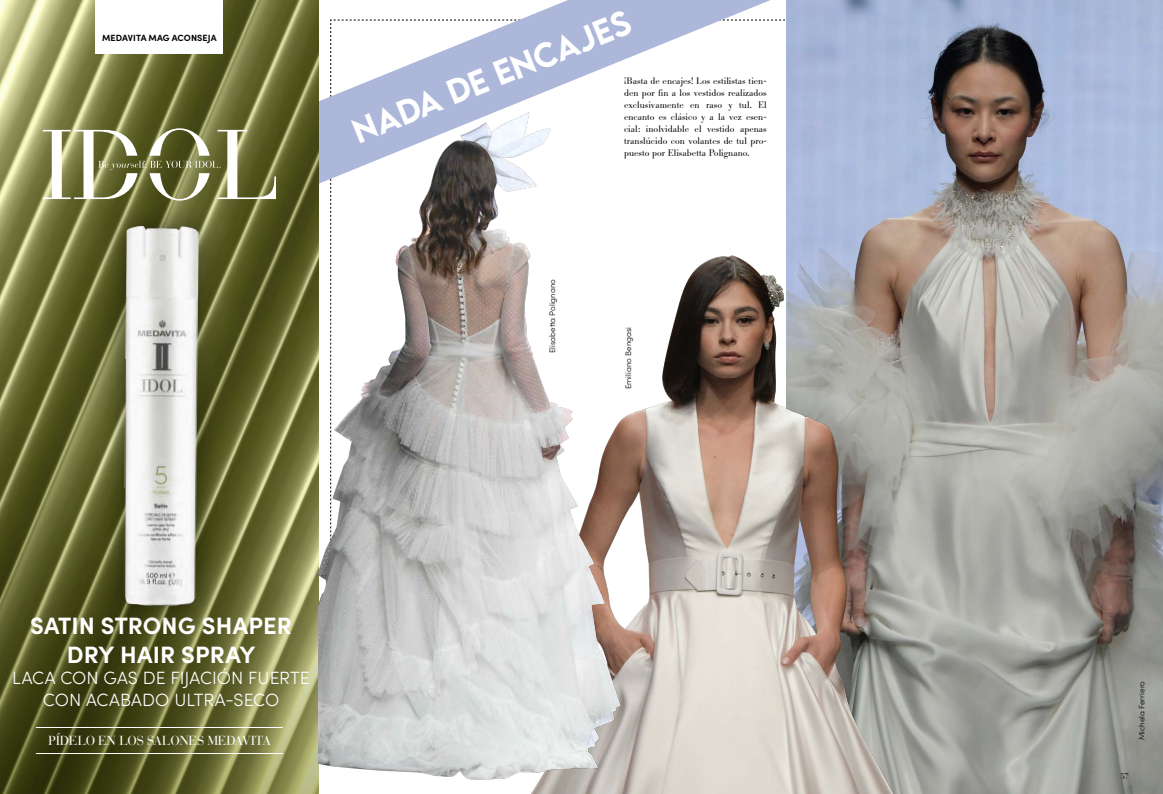
<style>
.page{position:relative;width:1163px;height:794px;background:#fff}
.page>*{position:absolute;margin:0;border:0;box-sizing:border-box;transform-origin:0 0}
.t1{font:500 31px "LEMONMILK";color:#fff}
.t2{font:700 23.7px/28.4px "Sofia Pro";letter-spacing:.005em;color:#fff;text-align:center}
.t3{font:300 17.8px/21.3px "Sofia Pro";color:#fff;text-align:center}
.t4{font:13px "Bauer Bodoni Std";letter-spacing:-.02em;color:#fff}
.t5{font:300 9.5px/12px "Bodoni BE";color:#000;text-align:justify}
.t6{font:700 9px "Sofia Pro";letter-spacing:.01em;color:#000}
.t7{font:300 8px "Sofia Pro";color:#000}
.t8{font:8px "Bauer Bodoni Std";color:#000}
</style>
<div class="page">
<svg style="left:318px;top:0;width:452px;height:84px"></svg>
<svg style="left:0;top:0;width:318px;height:794px;background:#6b6e38"></svg>
<img style="left:786px;top:0;width:376px;height:794px">
<img style="left:628px;top:221px;width:308px;height:573px">
<img style="left:318px;top:84px;width:310px;height:710px">
<hr style="left:36px;top:727px;width:247px;height:1px;background:#fff">
<hr style="left:36px;top:753px;width:247px;height:1px;background:#fff">
<svg style="left:43px;top:128px;width:233px;height:73px"></svg>
<div style="left:100px;top:202px;width:123px;height:428px;background:#000;opacity:.43"></div>
<img style="left:123px;top:226px;width:76px;height:381px">
<div style="left:95px;top:0;width:128px;height:53px;background:#fff"></div>
<p class="t6" style="left:102px;top:31px;width:116px">MEDAVITA MAG ACONSEJA</p>
<h1 class="t1" style="left:346px;top:113px;width:298px;rotate:-22deg">Nada de encajes</h1>
<p class="t5" style="left:624px;top:75px;width:144px">¡Basta de encajes! Los estilistas tien&shy;den por fin a los vestidos realizados exclusivamente en raso y tul. El encanto es clásico y a la vez esen&shy;cial: inolvidable el vestido apenas translúcido con volantes de tul pro&shy;puesto por Elisabetta Polignano.</p>
<p class="t7" style="left:546px;top:353px;width:76px;rotate:-90deg">Elisabetta Polignano</p>
<p class="t7" style="left:622px;top:389px;width:64px;rotate:-90deg">Emiliano Bengasi</p>
<h2 class="t2" style="left:30px;top:610px;width:263px">SATIN STRONG SHAPER<br>DRY HAIR SPRAY</h2>
<h3 class="t3" style="left:12px;top:666px;width:299px">LACA CON GAS DE FIJACIÓN FUERTE<br>CON ACABADO ULTRA-SECO</h3>
<h3 class="t4" style="left:48px;top:733px;width:224px">PÍDELO EN LOS SALONES MEDAVITA</h3>
<p class="t7" style="left:1135px;top:740px;width:61px;rotate:-90deg">Michela Ferriero</p>
<p class="t8" style="left:1120px;top:771px;width:10px">57</p>
</div>
